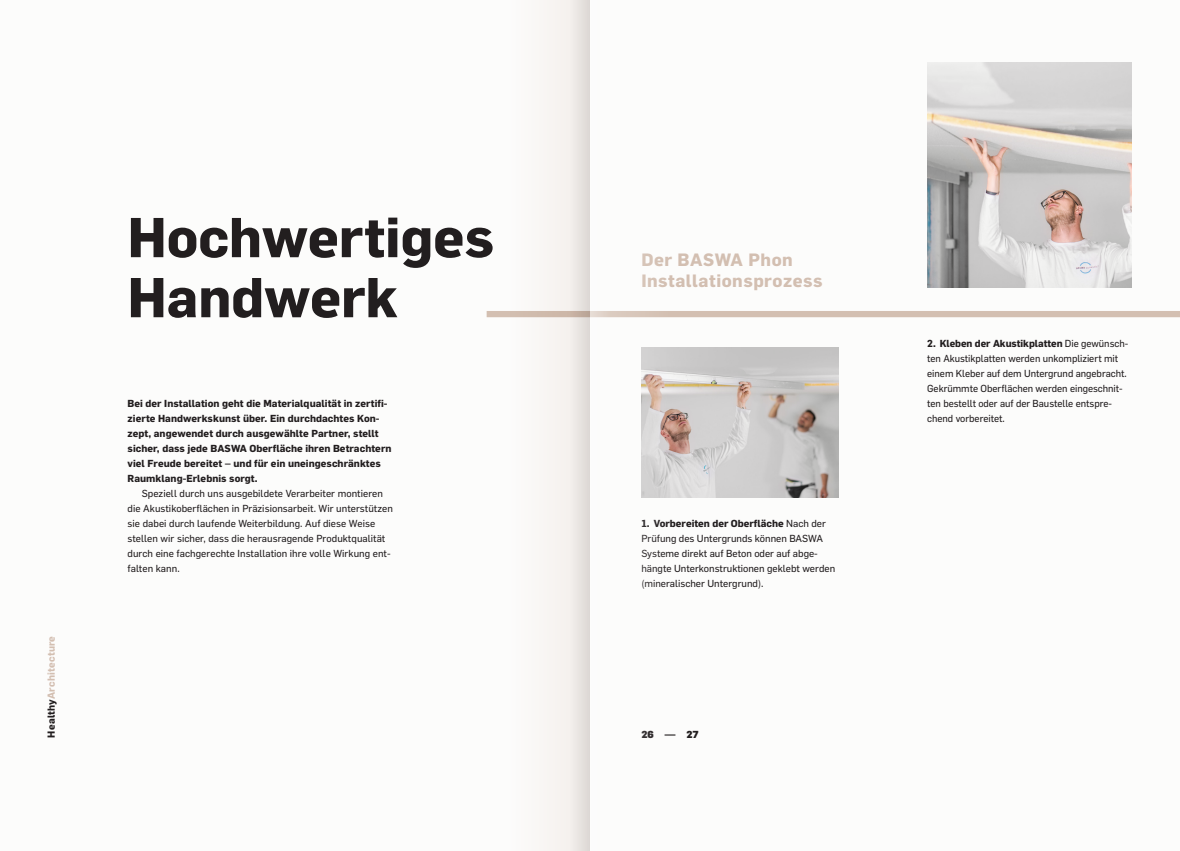
<style>
.page{position:relative;width:1180px;height:851px;background:#fff}
.page>*{position:absolute;margin:0;border:0;box-sizing:border-box;transform-origin:0 0}
.t1{font:700 55px/60px "Flama";color:#231f20}
.t2{font:700 17.5px/21.2px "Flama";letter-spacing:.03em;color:#d5c1b4}
.t3{font:10px/15px "Flama Basic";color:#231f20}
.t4{font:700 10px/15px "Flama";letter-spacing:.005em;color:#231f20}
.t5{font:700 10px "Flama";letter-spacing:.02em;color:#d5c1b4}
.t6{font:900 10px "Flama";color:#231f20}
.s1{color:#231f20}
.s2{font-family:"Flama Basic";font-weight:400}
</style>
<div class="page">
<svg style="left:672px;top:62px;width:508px;height:436px"></svg>
<div style="left:0;top:0;width:590px;height:850px;background:#fcfcfb"></div>
<div style="left:508px;top:0;width:82px;height:850px;background:#f9f7f6"></div>
<div style="left:569px;top:0;width:21px;height:850px;background:#e8e4e0"></div>
<p class="t5" style="left:45px;top:737px;width:103px;rotate:-90deg"><span class="s1">Healthy</span>Architecture</p>
<h1 class="t1" style="left:128px;top:206px;width:368px">Hochwertiges<br>Handwerk</h1>
<p class="t4" style="left:128px;top:396px;width:265px">Bei der Installation geht die Materialqualität in zertifi&shy;zierte Handwerkskunst über. Ein durchdachtes Kon&shy;zept, angewendet durch ausgewählte Partner, stellt sicher, dass jede BASWA Oberfläche ihren Betrachtern viel Freude bereitet – und für ein uneingeschränktes Raumklang-Erlebnis sorgt.</p>
<p class="t3" style="left:128px;top:485px;width:267px;text-indent:14px">Speziell durch uns ausgebildete Verarbeiter montieren die Akustikoberflächen in Präzisionsarbeit. Wir unterstützen sie dabei durch laufende Weiterbildung. Auf diese Weise stellen wir sicher, dass die herausragende Produktqualität durch eine fachgerechte Installation ihre volle Wirkung ent&shy;falten kann.</p>
<h2 class="t2" style="left:641px;top:248px;width:183px">Der BASWA Phon<br>Installationsprozess</h2>
<p class="t4" style="left:641px;top:516px;width:186px">1. Vorbereiten der Oberfläche <span class="s2">Nach der</span></p>
<p class="t3" style="left:641px;top:530px;width:195px">Prüfung des Untergrunds können BASWA Systeme direkt auf Beton oder auf abge&shy;hängte Unterkonstruktionen geklebt werden (mineralischer Untergrund).</p>
<p class="t6" style="left:641px;top:727px;width:59px">26 — 27</p>
<p class="t4" style="left:927px;top:336px;width:203px">2. Kleben der Akustikplatten <span class="s2">Die gewünsch-</span></p>
<p class="t3" style="left:927px;top:350px;width:201px">ten Akustikplatten werden unkompliziert mit einem Kleber auf dem Untergrund angebracht.<br>Gekrümmte Oberflächen werden eingeschnit&shy;ten bestellt oder auf der Baustelle entspre&shy;chend vorbereitet.</p>
</div>
